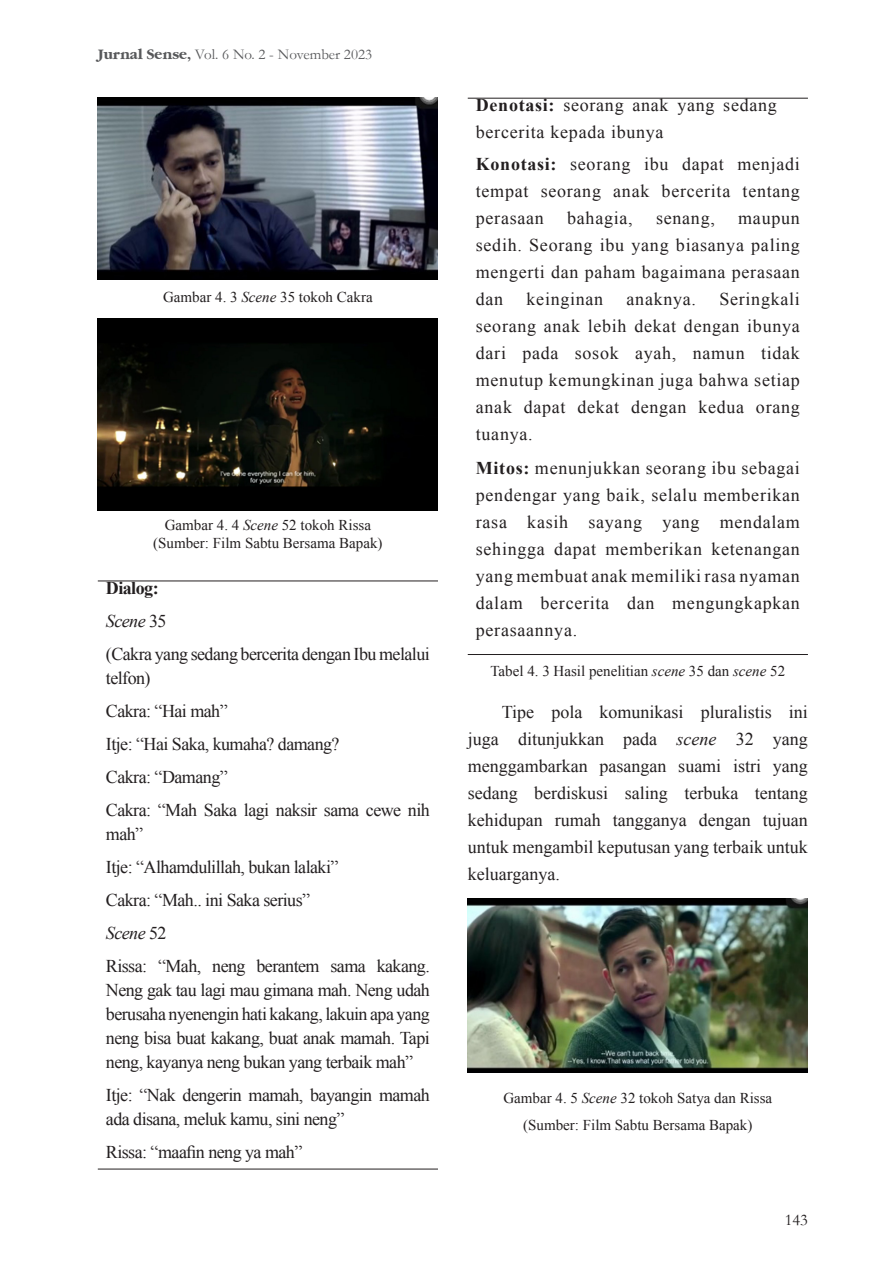
<style>
.page{position:relative;width:893px;height:1263px;background:#fff}
.page>*{position:absolute;margin:0;border:0;box-sizing:border-box;transform-origin:0 0}
.t1{font:18px/27px "Times New Roman";color:#231f20;text-align:justify}
.t2{font:18px/24px "Times New Roman";letter-spacing:-.03em;color:#231f20}
.t3{font:18px/27px "Times New Roman";letter-spacing:.04em;color:#231f20}
.t4{font:italic 18px "Times New Roman";letter-spacing:-.03em;color:#231f20}
.t5{font:700 18px "Times New Roman";letter-spacing:-.03em;color:#231f20}
.t6{font:16.5px "Garamond";color:#231f20}
.t7{font:15px "Times New Roman";color:#231f20}
.t8{font:15px "Garamond";color:#57585a}
.s1{font-weight:700}
.s2{font-style:italic}
.s3{font-style:normal}
</style>
<div class="page">
<hr style="left:98px;top:581px;width:340px;height:1px;background:#231f20">
<hr style="left:98px;top:1169px;width:340px;height:1px;background:#231f20">
<hr style="left:468px;top:98px;width:340px;height:1px;background:#231f20">
<hr style="left:468px;top:654px;width:340px;height:1px;background:#231f20">
<img style="left:98px;top:98px;width:340px;height:181px">
<img style="left:98px;top:319px;width:340px;height:191px">
<img style="left:468px;top:898px;width:340px;height:175px">
<p class="t8" style="left:98px;top:44px;width:276px"><span class="s1">Jurnal Sense,</span> Vol. 6 No. 2 - November 2023</p>
<p class="t7" style="left:163px;top:287px;width:211px">Gambar 4. 3 <span class="s2">Scene</span> 35 tokoh Cakra</p>
<p class="t7" style="left:165px;top:515px;width:208px">Gambar 4. 4 <span class="s2">Scene</span> 52 tokoh Rissa</p>
<p class="t7" style="left:153px;top:532px;width:231px">(Sumber: Film Sabtu Bersama Bapak)</p>
<p class="t5" style="left:106px;top:575px;width:54px">Dialog:</p>
<p class="t4" style="left:106px;top:608px;width:62px">Scene <span class="s3">35</span></p>
<p class="t2" style="left:106px;top:641px;width:325px">(Cakra yang sedang bercerita dengan Ibu melalui telfon)</p>
<p class="t2" style="left:106px;top:698px;width:123px">Cakra: “Hai mah”</p>
<p class="t2" style="left:106px;top:731px;width:235px">Itje: “Hai Saka, kumaha? damang?</p>
<p class="t2" style="left:106px;top:764px;width:123px">Cakra: “Damang”</p>
<p class="t2" style="left:106px;top:797px;width:325px">Cakra: “Mah Saka lagi naksir sama cewe nih mah”</p>
<p class="t2" style="left:106px;top:854px;width:234px">Itje: “Alhamdulillah, bukan lalaki”</p>
<p class="t2" style="left:106px;top:887px;width:206px">Cakra: “Mah.. ini Saka serius”</p>
<p class="t4" style="left:106px;top:920px;width:62px">Scene <span class="s3">52</span></p>
<p class="t1" style="left:106px;top:953px;width:326px;line-height:24px">Rissa: “Mah, neng berantem sama kakang.<br>Neng gak tau lagi mau gimana mah. Neng udah berusaha nyenengin hati kakang, lakuin apa yang neng bisa buat kakang, buat anak mamah. Tapi neng, kayanya neng bukan yang terbaik mah”</p>
<p class="t2" style="left:106px;top:1082px;width:325px">Itje: “Nak dengerin mamah, bayangin mamah ada disana, meluk kamu, sini neng”</p>
<p class="t2" style="left:106px;top:1139px;width:198px">Rissa: “maafin neng ya mah”</p>
<p class="t3" style="left:476px;top:91px;width:303px"><span class="s1">Denotasi:</span> seorang anak yang sedang bercerita kepada ibunya</p>
<p class="t1" style="left:476px;top:150px;width:326px"><span class="s1">Konotasi:</span> seorang ibu dapat menjadi tempat seorang anak bercerita tentang perasaan</p>
<p class="t3" style="left:567px;top:204px;width:67px">bahagia,</p>
<p class="t1" style="left:656px;top:204px;width:60px">senang,</p>
<p class="t1" style="left:476px;top:204px;width:325px;text-indent:262px">maupun sedih. Seorang ibu yang biasanya paling mengerti dan paham bagaimana perasaan dan</p>
<p class="t1" style="left:476px;top:285px;width:326px;text-indent:244px">Seringkali seorang anak lebih dekat dengan ibunya dari pada sosok ayah, namun tidak menutup kemungkinan juga bahwa setiap anak dapat dekat dengan kedua orang tuanya.</p>
<p class="t1" style="left:476px;top:454px;width:326px"><span class="s1">Mitos:</span> menunjukkan seorang ibu sebagai pendengar yang baik, selalu memberikan rasa kasih sayang yang mendalam sehingga dapat memberikan ketenangan yang membuat anak memiliki rasa nyaman dalam bercerita dan mengungkapkan perasaannya.</p>
<p class="t7" style="left:490px;top:661px;width:296px">Tabel 4. 3 Hasil penelitian <span class="s2">scene</span> 35 dan <span class="s2">scene</span> 52</p>
<p class="t1" style="left:468px;top:698px;width:342px;text-indent:34px">Tipe pola komunikasi pluralistis ini juga ditunjukkan pada <span class="s2">scene</span> 32 yang menggambarkan pasangan suami istri yang sedang berdiskusi saling terbuka tentang kehidupan rumah tangganya dengan tujuan untuk mengambil keputusan yang terbaik untuk keluarganya.</p>
<p class="t3" style="left:527px;top:285px;width:78px">keinginan</p>
<p class="t3" style="left:627px;top:285px;width:71px">anaknya.</p>
<p class="t7" style="left:503px;top:1088px;width:270px">Gambar 4. 5 <span class="s2">Scene</span> 32 tokoh Satya dan Rissa</p>
<p class="t7" style="left:523px;top:1115px;width:231px">(Sumber: Film Sabtu Bersama Bapak)</p>
<p class="t6" style="left:785px;top:1208px;width:25px">143</p>
</div>
